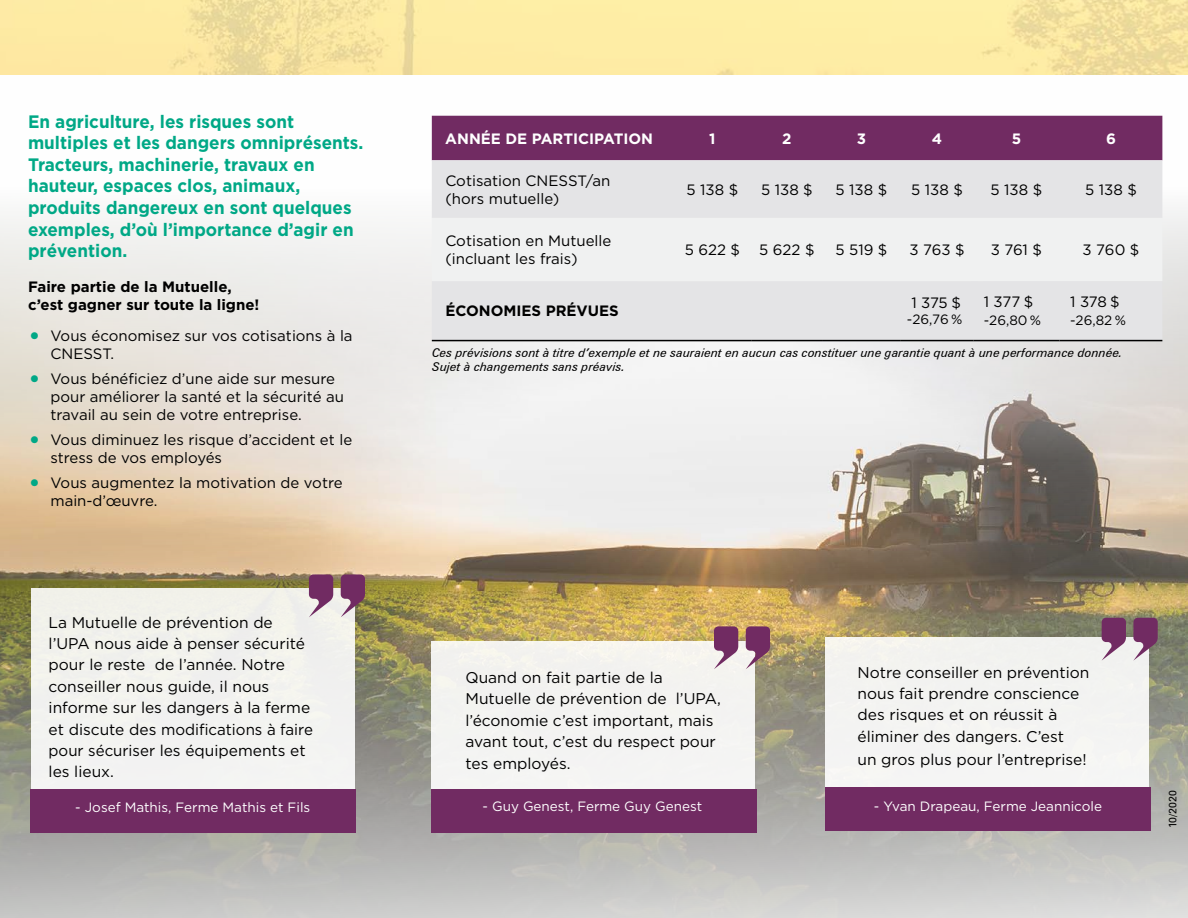
<style>
.page{position:relative;width:1188px;height:918px;background:#fff}
.page>*{position:absolute;margin:0;border:0;box-sizing:border-box;transform-origin:0 0}
.t1{font:700 18px/21.6px "Gotham";color:#00a886;scale:.95 1}
.t2{font:15.6px/21.3px "Gotham";color:#000}
.t3{font:15px/18px "Gotham";color:#000}
.t4{font:700 15px/18px "Gotham";color:#000}
.t5{font:700 15px "Gotham";color:#fff}
.t6{font:13.5px "Gotham";color:#fff}
.t7{font:13.5px "Gotham";color:#000}
.t8{font:italic 12px/14.4px "Zurich BT";color:#000}
.t9{font:10.5px "Zurich BT";color:#000}
</style>
<div class="page">
<img style="left:0;top:115px;width:1188px;height:347px">
<img style="left:0;top:462px;width:1188px;height:456px">
<div style="left:31px;top:588px;width:324px;height:245px;background:#f2f2ef"></div>
<div style="left:30px;top:789px;width:325px;height:44px;background:#712b62"></div>
<svg style="left:309px;top:574px;width:24px;height:43px"></svg>
<svg style="left:341px;top:574px;width:24px;height:43px"></svg>
<div style="left:431px;top:642px;width:324px;height:162px;background:#f4f3f1"></div>
<div style="left:431px;top:789px;width:325px;height:44px;background:#712b62"></div>
<svg style="left:714px;top:626px;width:24px;height:43px"></svg>
<svg style="left:746px;top:626px;width:24px;height:43px"></svg>
<div style="left:825px;top:637px;width:324px;height:152px;background:#f3f3f2"></div>
<div style="left:825px;top:787px;width:325px;height:43px;background:#712b62"></div>
<svg style="left:1102px;top:618px;width:24px;height:43px"></svg>
<svg style="left:1133px;top:618px;width:25px;height:43px"></svg>
<div style="left:432px;top:116px;width:730px;height:44px;background:#712b62"></div>
<div style="left:432px;top:160px;width:730px;height:180px;background:#e4e4e6"></div>
<div style="left:432px;top:218px;width:730px;height:63px;background:#f0f1f1"></div>
<hr style="left:432px;top:340px;width:241px;height:1px;background:#000">
<hr style="left:673px;top:340px;width:79px;height:1px;background:#000">
<hr style="left:752px;top:340px;width:70px;height:1px;background:#000">
<hr style="left:822px;top:340px;width:79px;height:1px;background:#000">
<hr style="left:901px;top:340px;width:72px;height:1px;background:#000">
<hr style="left:973px;top:340px;width:87px;height:1px;background:#000">
<hr style="left:1060px;top:340px;width:102px;height:1px;background:#000">
<img style="left:0;top:0;width:1188px;height:75px">
<p class="t1" style="left:28px;top:110px;width:355px">En agriculture, les risques sont multiples et les dangers omniprésents.<br>Tracteurs, machinerie, travaux en hauteur, espaces clos, animaux, produits dangereux en sont quelques exemples, d’où l’importance d’agir en prévention.</p>
<p class="t4" style="left:28px;top:277px;width:233px">Faire partie de la Mutuelle, c’est gagner sur toute la ligne!</p>
<p class="t3" style="left:50px;top:327px;width:304px;text-indent:-20px"><sup>●</sup> Vous économisez sur vos cotisations à la<br>CNESST.</p>
<p class="t3" style="left:50px;top:370px;width:295px;text-indent:-20px"><sup>●</sup> Vous bénéficiez d’une aide sur mesure pour améliorer la santé et la sécurité au travail au sein de votre entreprise.</p>
<p class="t3" style="left:50px;top:430px;width:303px;text-indent:-20px"><sup>●</sup> Vous diminuez les risque d’accident et le stress de vos employés</p>
<p class="t3" style="left:50px;top:473px;width:294px;text-indent:-19px"><sup>●</sup> Vous augmentez la motivation de votre main-d’œuvre.</p>
<p class="t2" style="left:49px;top:611px;width:266px">La Mutuelle de prévention de l’UPA nous aide à penser sécurité pour le reste de l’année. Notre conseiller nous guide, il nous informe sur les dangers à la ferme et discute des modifications à faire pour sécuriser les équipements et les lieux.</p>
<p class="t6" style="left:75px;top:799px;width:237px">- Josef Mathis, Ferme Mathis et Fils</p>
<p class="t5" style="left:445px;top:130px;width:209px">ANNÉE DE PARTICIPATION</p>
<p class="t5" style="left:709px;top:130px;width:8px">1</p>
<p class="t5" style="left:782px;top:130px;width:11px">2</p>
<p class="t5" style="left:857px;top:130px;width:11px">3</p>
<p class="t5" style="left:932px;top:130px;width:12px">4</p>
<p class="t5" style="left:1012px;top:130px;width:11px">5</p>
<p class="t5" style="left:1106px;top:130px;width:11px">6</p>
<p class="t3" style="left:445px;top:171px;width:166px">Cotisation CNESST/an (hors mutuelle)</p>
<p class="t3" style="left:687px;top:180px;width:53px">5 138 $</p>
<p class="t3" style="left:761px;top:180px;width:53px">5 138 $</p>
<p class="t3" style="left:836px;top:180px;width:53px">5 138 $</p>
<p class="t3" style="left:911px;top:180px;width:53px">5 138 $</p>
<p class="t3" style="left:991px;top:180px;width:53px">5 138 $</p>
<p class="t3" style="left:1085px;top:180px;width:53px">5 138 $</p>
<p class="t3" style="left:445px;top:231px;width:168px">Cotisation en Mutuelle (incluant les frais)</p>
<p class="t3" style="left:685px;top:240px;width:57px">5 622 $</p>
<p class="t3" style="left:759px;top:240px;width:57px">5 622 $</p>
<p class="t3" style="left:835px;top:240px;width:53px">5 519 $</p>
<p class="t3" style="left:910px;top:240px;width:57px">3 763 $</p>
<p class="t3" style="left:991px;top:240px;width:53px">3 761 $</p>
<p class="t3" style="left:1083px;top:240px;width:58px">3 760 $</p>
<p class="t4" style="left:445px;top:302px;width:175px">ÉCONOMIES PRÉVUES</p>
<p class="t3" style="left:911px;top:294px;width:51px">1 375 $</p>
<p class="t7" style="left:907px;top:311px;width:57px">-26,76 %</p>
<p class="t3" style="left:984px;top:293px;width:51px">1 377 $</p>
<p class="t7" style="left:984px;top:312px;width:59px">-26,80 %</p>
<p class="t3" style="left:1070px;top:293px;width:51px">1 378 $</p>
<p class="t7" style="left:1070px;top:312px;width:57px">-26,82 %</p>
<p class="t8" style="left:432px;top:345px;width:692px">Ces prévisions sont à titre d’exemple et ne sauraient en aucun cas constituer une garantie quant à une performance donnée.<br>Sujet à changements sans préavis.</p>
<p class="t2" style="left:466px;top:667px;width:257px">Quand on fait partie de la<br>Mutuelle de prévention de l’UPA, l’économie c’est important, mais avant tout, c’est du respect pour tes employés.</p>
<p class="t6" style="left:483px;top:798px;width:221px">- Guy Genest, Ferme Guy Genest</p>
<p class="t2" style="left:858px;top:661px;width:233px">Notre conseiller en prévention nous fait prendre conscience des risques et on réussit à éliminer des dangers. C’est</p>
<p class="t2" style="left:858px;top:749px;width:231px">un gros plus pour l’entreprise!</p>
<p class="t6" style="left:874px;top:798px;width:230px">- Yvan Drapeau, Ferme Jeannicole</p>
<p class="t9" style="left:1166px;top:828px;width:39px;rotate:-90deg">10/2020</p>
</div>
